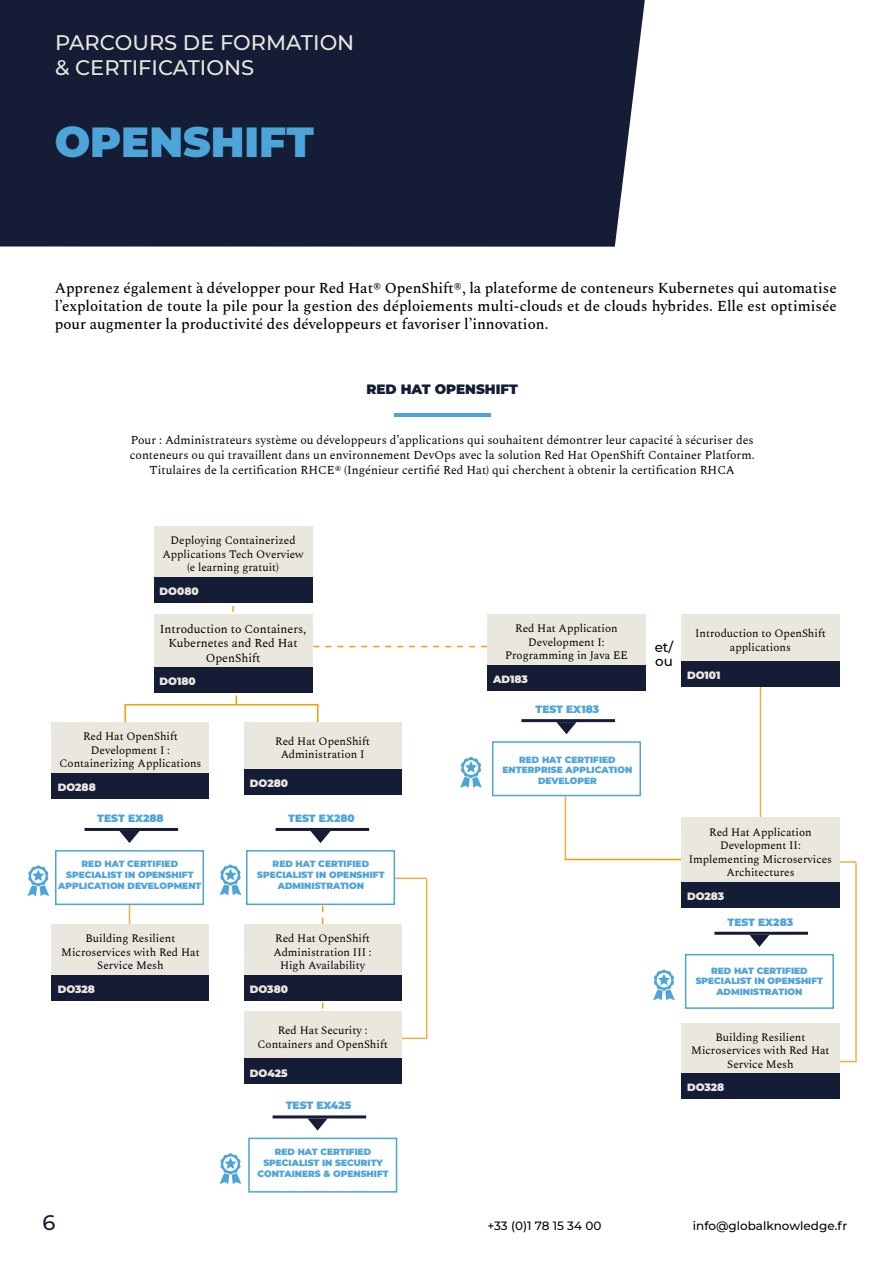
<style>
.page{position:relative;width:893px;height:1263px;background:#fff}
.page>*{position:absolute;margin:0;border:0;box-sizing:border-box;transform-origin:0 0}
.t1{font:900 42px "Montserrat";color:#4da4d9}
.t2{font:500 21px/25.2px "Montserrat";color:#eae8de}
.t3{font:500 21px "Montserrat";color:#141c36}
.t4{font:500 15px/18px "Spectral";color:#000;text-align:justify}
.t5{font:900 13.5px "Montserrat";color:#141c36}
.t6{font:500 13.5px/13.5px "Montserrat";color:#000}
.t7{font:12px/15px "Spectral";color:#000;text-align:center}
.t8{font:500 12px "Montserrat";color:#000}
.t9{font:11.25px/13.5px "Spectral";color:#000;text-align:center}
.t10{font:900 10.5px "Montserrat";color:#eae8de}
.t11{font:900 10.5px "Montserrat";color:#4da4d9}
.t12{font:900 9px/10.8px "Montserrat";color:#4da4d9;text-align:center}
</style>
<div class="page">
<div style="left:0;top:0;width:645px;height:247px;background:#141c36"></div>
<hr style="left:394px;top:413px;width:96px;height:4px;background:#4da4d9">
<svg style="left:322px;top:906px;width:1px;height:106px"></svg>
<svg style="left:232px;top:602px;width:2px;height:10px"></svg>
<svg style="left:313px;top:646px;width:174px;height:1px"></svg>
<hr style="left:760px;top:632px;width:1px;height:239px;background:#f0ae43">
<hr style="left:565px;top:796px;width:1px;height:64px;background:#f0ae43">
<hr style="left:129px;top:904px;width:1px;height:77px;background:#f0ae43">
<hr style="left:855px;top:863px;width:2px;height:198px;background:#f0ae43">
<svg style="left:840px;top:1061px;width:17px;height:1px"></svg>
<svg style="left:840px;top:861px;width:16px;height:2px"></svg>
<hr style="left:426px;top:879px;width:1px;height:159px;background:#f0ae43">
<hr style="left:401px;top:1037px;width:26px;height:2px;background:#f0ae43">
<hr style="left:395px;top:877px;width:32px;height:2px;background:#f0ae43">
<hr style="left:565px;top:859px;width:116px;height:1px;background:#f59e00">
<div style="left:154px;top:526px;width:158px;height:51px;background:#eae8de"></div>
<div style="left:154px;top:577px;width:158px;height:25px;background:#141c36"></div>
<div style="left:154px;top:614px;width:158px;height:54px;background:#eae8de"></div>
<div style="left:154px;top:668px;width:158px;height:25px;background:#141c36"></div>
<div style="left:487px;top:614px;width:159px;height:51px;background:#eae8de"></div>
<div style="left:487px;top:665px;width:159px;height:25px;background:#141c36"></div>
<div style="left:681px;top:614px;width:159px;height:47px;background:#eae8de"></div>
<div style="left:681px;top:661px;width:159px;height:26px;background:#141c36"></div>
<div style="left:681px;top:818px;width:159px;height:64px;background:#eae8de"></div>
<div style="left:681px;top:882px;width:159px;height:25px;background:#141c36"></div>
<div style="left:681px;top:1023px;width:159px;height:51px;background:#eae8de"></div>
<div style="left:681px;top:1074px;width:159px;height:25px;background:#141c36"></div>
<div style="left:52px;top:722px;width:157px;height:51px;background:#eae8de"></div>
<div style="left:52px;top:773px;width:157px;height:25px;background:#141c36"></div>
<div style="left:52px;top:924px;width:157px;height:51px;background:#eae8de"></div>
<div style="left:52px;top:975px;width:157px;height:25px;background:#141c36"></div>
<div style="left:244px;top:722px;width:157px;height:47px;background:#eae8de"></div>
<div style="left:244px;top:769px;width:157px;height:25px;background:#141c36"></div>
<div style="left:244px;top:924px;width:157px;height:51px;background:#eae8de"></div>
<div style="left:244px;top:975px;width:157px;height:25px;background:#141c36"></div>
<div style="left:244px;top:1012px;width:157px;height:47px;background:#eae8de"></div>
<div style="left:244px;top:1059px;width:157px;height:25px;background:#141c36"></div>
<svg style="left:28px;top:865px;width:21px;height:31px"></svg>
<svg style="left:220px;top:864px;width:21px;height:31px"></svg>
<svg style="left:220px;top:1153px;width:21px;height:31px"></svg>
<svg style="left:460px;top:757px;width:22px;height:31px"></svg>
<svg style="left:653px;top:969px;width:22px;height:31px"></svg>
<div style="left:55px;top:850px;width:149px;height:55px;border:2px solid #4da4d9"></div>
<div style="left:246px;top:850px;width:149px;height:55px;border:2px solid #4da4d9"></div>
<div style="left:248px;top:1137px;width:149px;height:55px;border:2px solid #4da4d9"></div>
<div style="left:492px;top:741px;width:149px;height:55px;border:2px solid #4da4d9"></div>
<div style="left:685px;top:954px;width:149px;height:55px;border:2px solid #4da4d9"></div>
<hr style="left:276px;top:828px;width:93px;height:3px;background:#141c36">
<hr style="left:273px;top:1115px;width:93px;height:3px;background:#141c36">
<hr style="left:521px;top:719px;width:94px;height:3px;background:#141c36">
<hr style="left:714px;top:932px;width:94px;height:3px;background:#141c36">
<hr style="left:85px;top:828px;width:93px;height:3px;background:#141c36">
<svg style="left:119px;top:831px;width:21px;height:12px"></svg>
<svg style="left:311px;top:831px;width:20px;height:12px"></svg>
<svg style="left:308px;top:1118px;width:20px;height:12px"></svg>
<svg style="left:556px;top:722px;width:20px;height:12px"></svg>
<svg style="left:749px;top:935px;width:20px;height:12px"></svg>
<hr style="left:124px;top:704px;width:195px;height:1px;background:#f59e00">
<svg style="left:317px;top:705px;width:2px;height:17px"></svg>
<svg style="left:124px;top:705px;width:2px;height:17px"></svg>
<h2 class="t2" style="left:55px;top:29px;width:301px">PARCOURS DE FORMATION &amp; CERTIFICATIONS</h2>
<h1 class="t1" style="left:55px;top:110px;width:261px">OPENSHIFT</h1>
<p class="t4" style="left:55px;top:278px;width:783px">Apprenez également à développer pour Red Hat® OpenShift®, la plateforme de conteneurs Kubernetes qui automatise l’exploitation de toute la pile pour la gestion des déploiements multi-clouds et de clouds hybrides. Elle est optimisée pour augmenter la productivité des développeurs et favoriser l’innovation.</p>
<p class="t5" style="left:366px;top:379px;width:153px">RED HAT OPENSHIFT</p>
<p class="t7" style="left:130px;top:431px;width:626px">Pour : Administrateurs système ou développeurs d’applications qui souhaitent démontrer leur capacité à sécuriser des conteneurs ou qui travaillent dans un environnement DevOps avec la solution Red Hat OpenShift Container Platform.<br>Titulaires de la certification RHCE® (Ingénieur certifié Red Hat) qui cherchent à obtenir la certification RHCA</p>
<p class="t9" style="left:162px;top:533px;width:143px">Deploying Containerized<br>Applications Tech Overview (e learning gratuit)</p>
<p class="t10" style="left:160px;top:583px;width:41px">DO080</p>
<p class="t7" style="left:160px;top:621px;width:148px;line-height:14.4px">Introduction to Containers,<br>Kubernetes and Red Hat<br>OpenShift</p>
<p class="t10" style="left:160px;top:674px;width:38px">DO180</p>
<p class="t9" style="left:59px;top:729px;width:144px">Red Hat OpenShift<br>Development I :<br>Containerizing Applications</p>
<p class="t10" style="left:58px;top:779px;width:40px">DO288</p>
<p class="t11" style="left:97px;top:810px;width:68px">TEST EX288</p>
<p class="t9" style="left:275px;top:734px;width:96px">Red Hat OpenShift<br>Administration I</p>
<p class="t10" style="left:250px;top:775px;width:40px">DO280</p>
<p class="t11" style="left:288px;top:810px;width:68px">TEST EX280</p>
<p class="t12" style="left:58px;top:858px;width:145px">RED HAT CERTIFIED<br>SPECIALIST IN OPENSHIFT<br>APPLICATION DEVELOPMENT</p>
<p class="t12" style="left:257px;top:858px;width:129px">RED HAT CERTIFIED<br>SPECIALIST IN OPENSHIFT<br>ADMINISTRATION</p>
<p class="t9" style="left:61px;top:931px;width:140px">Building Resilient<br>Microservices with Red Hat<br>Service Mesh</p>
<p class="t10" style="left:58px;top:981px;width:39px">DO328</p>
<p class="t9" style="left:273px;top:931px;width:100px">Red Hat OpenShift<br>Administration III :<br>High Availability</p>
<p class="t10" style="left:250px;top:981px;width:40px">DO380</p>
<p class="t9" style="left:257px;top:1023px;width:132px">Red Hat Security :<br>Containers and OpenShift</p>
<p class="t10" style="left:250px;top:1065px;width:39px">DO425</p>
<p class="t11" style="left:286px;top:1097px;width:67px">TEST EX425</p>
<p class="t12" style="left:257px;top:1146px;width:133px">RED HAT CERTIFIED<br>SPECIALIST IN SECURITY<br>CONTAINERS &amp; OPENSHIFT</p>
<p class="t9" style="left:505px;top:621px;width:124px">Red Hat Application<br>Development I:<br>Programming in Java EE</p>
<p class="t10" style="left:493px;top:671px;width:36px">AD183</p>
<p class="t11" style="left:535px;top:701px;width:65px">TEST EX183</p>
<p class="t12" style="left:503px;top:753px;width:131px">RED HAT CERTIFIED<br>ENTERPRISE APPLICATION<br>DEVELOPER</p>
<p class="t6" style="left:655px;top:640px;width:20px">et/ ou</p>
<p class="t9" style="left:695px;top:626px;width:132px">Introduction to OpenShift applications</p>
<p class="t10" style="left:687px;top:667px;width:35px">DO101</p>
<p class="t9" style="left:689px;top:824px;width:145px">Red Hat Application<br>Development II:<br>Implementing Microservices<br>Architectures</p>
<p class="t10" style="left:687px;top:888px;width:39px">DO283</p>
<p class="t11" style="left:727px;top:914px;width:67px">TEST EX283</p>
<p class="t12" style="left:696px;top:964px;width:129px">RED HAT CERTIFIED<br>SPECIALIST IN OPENSHIFT<br>ADMINISTRATION</p>
<p class="t9" style="left:691px;top:1029px;width:140px">Building Resilient<br>Microservices with Red Hat<br>Service Mesh</p>
<p class="t10" style="left:687px;top:1080px;width:39px">DO328</p>
<h2 class="t3" style="left:43px;top:1208px;width:14px">6</h2>
<p class="t8" style="left:487px;top:1217px;width:116px">+33 (0)1 78 15 34 00</p>
<p class="t8" style="left:693px;top:1217px;width:156px">info@globalknowledge.fr</p>
</div>
